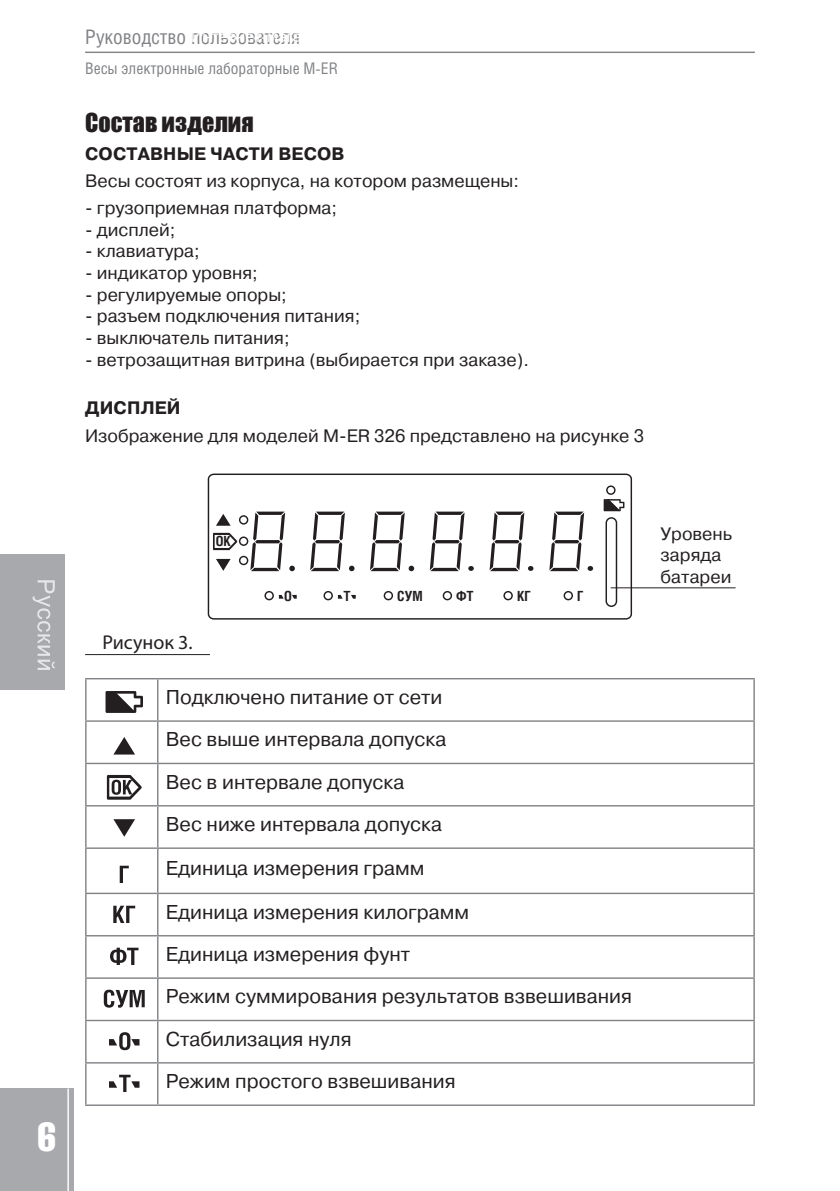
<style>
.page{position:relative;width:840px;height:1191px;background:#fff}
.page>*{position:absolute;margin:0;border:0;box-sizing:border-box;transform-origin:0 0}
.t1{font:40px "AG Letterica Compressed C";color:#fff}
.t2{font:24px "Impact";color:#231f20}
.t3{font:20px/42.6px "Pragmatica";color:#231f20}
.t4{font:20px "Helios Cond";color:#808285}
.t5{font:20px "Myriad Pro";color:#231f20}
.t6{font:18px/21.6px "Pragmatica";color:#231f20}
.t7{font:700 18px "Pragmatica";letter-spacing:.01em;color:#231f20}
.t8{font:16px "Helios Cond";color:#808285}
.t9{font:700 14px "Helios Cond";color:#231f20}
</style>
<div class="page">
<hr style="left:85px;top:52px;width:669px;height:1px;background:#808285">
<div style="left:0;top:1088px;width:74px;height:103px;background:#a8a9ad"></div>
<hr style="left:67px;top:1088px;width:2px;height:103px;background:#fff">
<div style="left:0;top:554px;width:65px;height:135px;background:#a8a9ad"></div>
<svg style="left:33px;top:580px;width:22px;height:90px"></svg>
<hr style="left:85px;top:679px;width:1px;height:41px;background:#808285">
<hr style="left:157px;top:679px;width:1px;height:41px;background:#808285">
<hr style="left:753px;top:679px;width:1px;height:41px;background:#808285">
<hr style="left:85px;top:720px;width:73px;height:2px;background:#808285">
<hr style="left:85px;top:722px;width:1px;height:40px;background:#808285">
<hr style="left:158px;top:720px;width:596px;height:2px;background:#808285">
<hr style="left:157px;top:722px;width:1px;height:40px;background:#808285">
<hr style="left:753px;top:722px;width:1px;height:40px;background:#808285">
<hr style="left:85px;top:762px;width:73px;height:2px;background:#808285">
<hr style="left:85px;top:764px;width:1px;height:41px;background:#808285">
<hr style="left:158px;top:762px;width:596px;height:2px;background:#808285">
<hr style="left:157px;top:764px;width:1px;height:41px;background:#808285">
<hr style="left:753px;top:764px;width:1px;height:41px;background:#808285">
<hr style="left:85px;top:805px;width:73px;height:1px;background:#808285">
<hr style="left:85px;top:806px;width:1px;height:41px;background:#808285">
<hr style="left:158px;top:805px;width:596px;height:1px;background:#808285">
<hr style="left:157px;top:806px;width:1px;height:41px;background:#808285">
<hr style="left:753px;top:806px;width:1px;height:41px;background:#808285">
<hr style="left:85px;top:847px;width:73px;height:2px;background:#808285">
<hr style="left:85px;top:849px;width:1px;height:43px;background:#808285">
<hr style="left:158px;top:847px;width:596px;height:2px;background:#808285">
<hr style="left:157px;top:849px;width:1px;height:43px;background:#808285">
<hr style="left:753px;top:849px;width:1px;height:43px;background:#808285">
<hr style="left:85px;top:892px;width:73px;height:2px;background:#808285">
<hr style="left:85px;top:894px;width:1px;height:41px;background:#808285">
<hr style="left:158px;top:892px;width:596px;height:2px;background:#808285">
<hr style="left:157px;top:894px;width:1px;height:41px;background:#808285">
<hr style="left:753px;top:894px;width:1px;height:41px;background:#808285">
<hr style="left:85px;top:935px;width:73px;height:1px;background:#808285">
<hr style="left:85px;top:936px;width:1px;height:41px;background:#808285">
<hr style="left:158px;top:935px;width:596px;height:1px;background:#808285">
<hr style="left:157px;top:936px;width:1px;height:41px;background:#808285">
<hr style="left:753px;top:936px;width:1px;height:41px;background:#808285">
<hr style="left:85px;top:977px;width:73px;height:1px;background:#808285">
<hr style="left:85px;top:978px;width:1px;height:41px;background:#808285">
<hr style="left:158px;top:977px;width:596px;height:1px;background:#808285">
<hr style="left:157px;top:978px;width:1px;height:41px;background:#808285">
<hr style="left:753px;top:978px;width:1px;height:41px;background:#808285">
<hr style="left:85px;top:1019px;width:73px;height:2px;background:#808285">
<hr style="left:85px;top:1021px;width:1px;height:41px;background:#808285">
<hr style="left:158px;top:1019px;width:596px;height:2px;background:#808285">
<hr style="left:157px;top:1021px;width:1px;height:41px;background:#808285">
<hr style="left:753px;top:1021px;width:1px;height:41px;background:#808285">
<hr style="left:85px;top:1062px;width:73px;height:1px;background:#808285">
<hr style="left:85px;top:1063px;width:1px;height:41px;background:#808285">
<hr style="left:158px;top:1062px;width:596px;height:1px;background:#808285">
<hr style="left:157px;top:1063px;width:1px;height:41px;background:#808285">
<hr style="left:753px;top:1063px;width:1px;height:41px;background:#808285">
<hr style="left:85px;top:1104px;width:73px;height:2px;background:#808285">
<hr style="left:158px;top:1104px;width:596px;height:2px;background:#808285">
<hr style="left:85px;top:678px;width:73px;height:1px;background:#808285">
<hr style="left:158px;top:678px;width:596px;height:1px;background:#808285">
<svg style="left:207px;top:473px;width:424px;height:146px"></svg>
<svg style="left:104px;top:989px;width:41px;height:18px"></svg>
<svg style="left:107px;top:775px;width:34px;height:24px"></svg>
<svg style="left:110px;top:947px;width:28px;height:18px"></svg>
<svg style="left:113px;top:905px;width:22px;height:18px"></svg>
<svg style="left:120px;top:865px;width:9px;height:18px"></svg>
<svg style="left:351px;top:595px;width:4px;height:3px"></svg>
<svg style="left:323px;top:591px;width:19px;height:9px"></svg>
<svg style="left:109px;top:1074px;width:30px;height:18px"></svg>
<svg style="left:292px;top:595px;width:4px;height:3px"></svg>
<svg style="left:264px;top:591px;width:19px;height:9px"></svg>
<svg style="left:109px;top:1032px;width:30px;height:18px"></svg>
<svg style="left:213px;top:511px;width:82px;height:60px"></svg>
<svg style="left:114px;top:737px;width:21px;height:17px"></svg>
<svg style="left:113px;top:819px;width:22px;height:17px"></svg>
<svg style="left:603px;top:485px;width:21px;height:26px"></svg>
<svg style="left:105px;top:691px;width:38px;height:22px"></svg>
<hr style="left:610px;top:587px;width:125px;height:1px;background:#231f20">
<hr style="left:85px;top:654px;width:125px;height:1px;background:#231f20">
<p class="t4" style="left:85px;top:25px;width:216px">Руководство пользователя</p>
<p class="t8" style="left:85px;top:59px;width:254px">Весы электронные лабораторные M-ER</p>
<h2 class="t2" style="left:85px;top:104px;width:170px">Состав изделия</h2>
<p class="t7" style="left:85px;top:142px;width:261px">СОСТАВНЫЕ ЧАСТИ ВЕСОВ</p>
<p class="t6" style="left:85px;top:170px;width:435px">Весы состоят из корпуса, на котором размещены:</p>
<p class="t6" style="left:85px;top:198px;width:253px">- грузоприемная платформа;</p>
<p class="t6" style="left:85px;top:219px;width:92px">- дисплей;</p>
<p class="t6" style="left:85px;top:241px;width:116px">- клавиатура;</p>
<p class="t6" style="left:85px;top:262px;width:174px">- индикатор уровня;</p>
<p class="t6" style="left:85px;top:284px;width:203px">- регулируемые опоры;</p>
<p class="t6" style="left:85px;top:306px;width:276px">- разъем подключения питания;</p>
<p class="t6" style="left:85px;top:327px;width:206px">- выключатель питания;</p>
<p class="t6" style="left:85px;top:349px;width:445px">- ветрозащитная витрина (выбирается при заказе).</p>
<p class="t7" style="left:85px;top:396px;width:97px">ДИСПЛЕЙ</p>
<p class="t6" style="left:85px;top:425px;width:560px">Изображение для моделей M-ER 326 представлено на рисунке 3</p>
<h1 class="t1" style="left:37px;top:1115px;width:20px">6</h1>
<p class="t9" style="left:215px;top:533px;width:17px">OK</p>
<p class="t5" style="left:102px;top:630px;width:92px">Рисунок 3.</p>
<p class="t9" style="left:284px;top:588px;width:9px">О</p>
<p class="t9" style="left:343px;top:588px;width:9px">Т</p>
<p class="t9" style="left:456px;top:588px;width:19px">ФТ</p>
<p class="t9" style="left:516px;top:588px;width:15px">КГ</p>
<p class="t9" style="left:577px;top:588px;width:8px">Г</p>
<p class="t9" style="left:397px;top:588px;width:27px">СУМ</p>
<p class="t3" style="left:166px;top:676px;width:467px">Подключено питание от сети<br>Вес выше интервала допуска<br>Вес в интервале допуска<br>Вес ниже интервала допуска<br>Единица измерения грамм<br>Единица измерения килограмм<br>Единица измерения фунт<br>Режим суммирования результатов взвешивания<br>Стабилизация нуля<br>Режим простого взвешивания</p>
<p class="t6" style="left:660px;top:523px;width:73px">Уровень заряда батареи</p>
</div>
